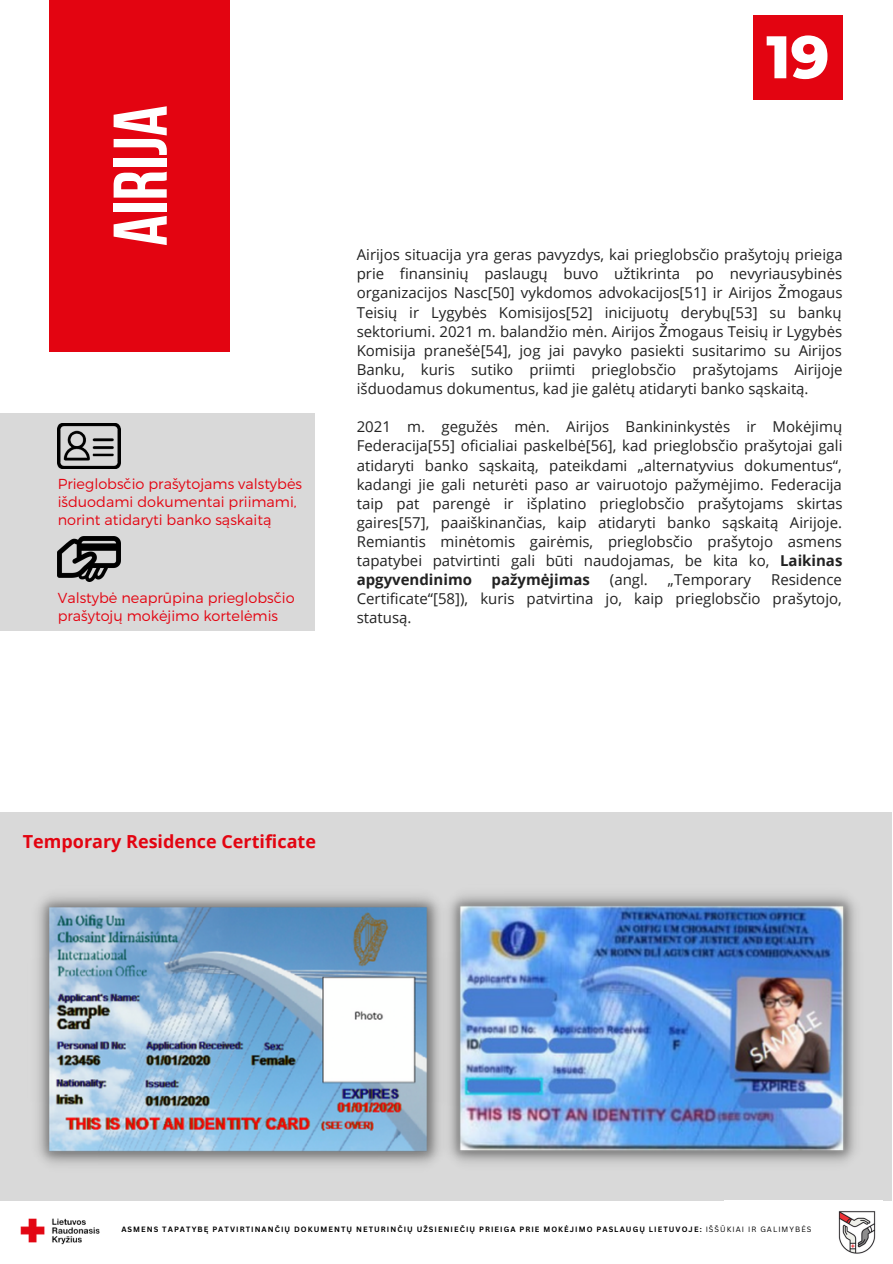
<style>
.page{position:relative;width:893px;height:1264px;background:#fff}
.page>*{position:absolute;margin:0;border:0;box-sizing:border-box;transform-origin:0 0}
.t1{font:700 75.9px "Bebas Neue";color:#fff}
.t2{font:800 60px "Montserrat";color:#fff}
.t3{font:700 18px "Open Sans";color:#e30411}
.t4{font:15px/19px "Open Sans";color:#222;text-align:justify}
.t5{font:700 15px "Open Sans";color:#222}
.t6{font:300 14.4px/18px "Montserrat";color:#e30411}
.t7{font:700 7.5px "Canva Sans";letter-spacing:.14em;color:#000}
.s1{font-weight:700}
.s2{font-weight:400}
</style>
<div class="page">
<div style="left:49px;top:0;width:180px;height:351px;background:#e30411"></div>
<div style="left:0;top:812px;width:891px;height:388px;background:#d9d9d9"></div>
<div style="left:0;top:413px;width:315px;height:217px;background:#d9d9d9"></div>
<img style="left:58px;top:423px;width:63px;height:45px">
<img style="left:58px;top:537px;width:63px;height:44px">
<img style="left:838px;top:1211px;width:38px;height:43px">
<img style="left:20px;top:1218px;width:80px;height:27px">
<div style="left:753px;top:15px;width:89px;height:84px;background:#e30411"></div>
<img style="left:37px;top:895px;width:401px;height:270px">
<img style="left:438px;top:894px;width:418px;height:269px">
<h1 class="t1" style="left:110px;top:246px;width:142px;rotate:-90deg">AIRIJA</h1>
<p class="t6" style="left:58px;top:474px;width:246px">Prieglobsčio prašytojams valstybės išduodami dokumentai priimami, norint atidaryti banko sąskaitą</p>
<p class="t6" style="left:58px;top:588px;width:238px">Valstybė neaprūpina prieglobsčio prašytojų mokėjimo kortelėmis</p>
<h2 class="t2" style="left:766px;top:20px;width:65px">19</h2>
<p class="t4" style="left:357px;top:245px;width:487px">Airijos situacija yra geras pavyzdys, kai prieglobsčio prašytojų prieiga prie finansinių paslaugų buvo užtikrinta po nevyriausybinės organizacijos Nasc[50] vykdomos advokacijos[51] ir Airijos Žmogaus Teisių ir Lygybės Komisijos[52] inicijuotų derybų[53] su bankų sektoriumi. 2021 m. balandžio mėn. Airijos Žmogaus Teisių ir Lygybės Komisija pranešė[54], jog jai pavyko pasiekti susitarimo su Airijos Banku, kuris sutiko priimti prieglobsčio prašytojams Airijoje išduodamus dokumentus, kad jie galėtų atidaryti banko sąskaitą.</p>
<p class="t4" style="left:357px;top:417px;width:487px">2021 m. gegužės mėn. Airijos Bankininkystės ir Mokėjimų Federacija[55] oficialiai paskelbė[56], kad prieglobsčio prašytojai gali atidaryti banko sąskaitą, pateikdami „alternatyvius dokumentus“, kadangi jie gali neturėti paso ar vairuotojo pažymėjimo. Federacija taip pat parengė ir išplatino prieglobsčio prašytojams skirtas gaires[57], paaiškinančias, kaip atidaryti banko sąskaitą Airijoje.<br>Remiantis minėtomis gairėmis, prieglobsčio prašytojo asmens tapatybei patvirtinti gali būti naudojamas, be kita ko, <span class="s1">Laikinas apgyvendinimo</span></p>
<p class="t5" style="left:491px;top:569px;width:100px">pažymėjimas</p>
<p class="t4" style="left:610px;top:570px;width:39px">(angl.</p>
<p class="t4" style="left:668px;top:570px;width:85px">„Temporary</p>
<p class="t4" style="left:357px;top:570px;width:486px;text-indent:414px">Residence Certificate“[58]), kuris patvirtina jo, kaip prieglobsčio prašytojo, statusą.</p>
<p class="t3" style="left:23px;top:829px;width:294px">Temporary Residence Certificate</p>
<p class="t7" style="left:121px;top:1223px;width:691px">ASMENS TAPATYBĘ PATVIRTINANČIŲ DOKUMENTŲ NETURINČIŲ UŽSIENIEČIŲ PRIEIGA PRIE MOKĖJIMO PASLAUGŲ LIETUVOJE: <span class="s2">IŠŠŪKIAI IR GALIMYBĖS</span></p>
</div>
